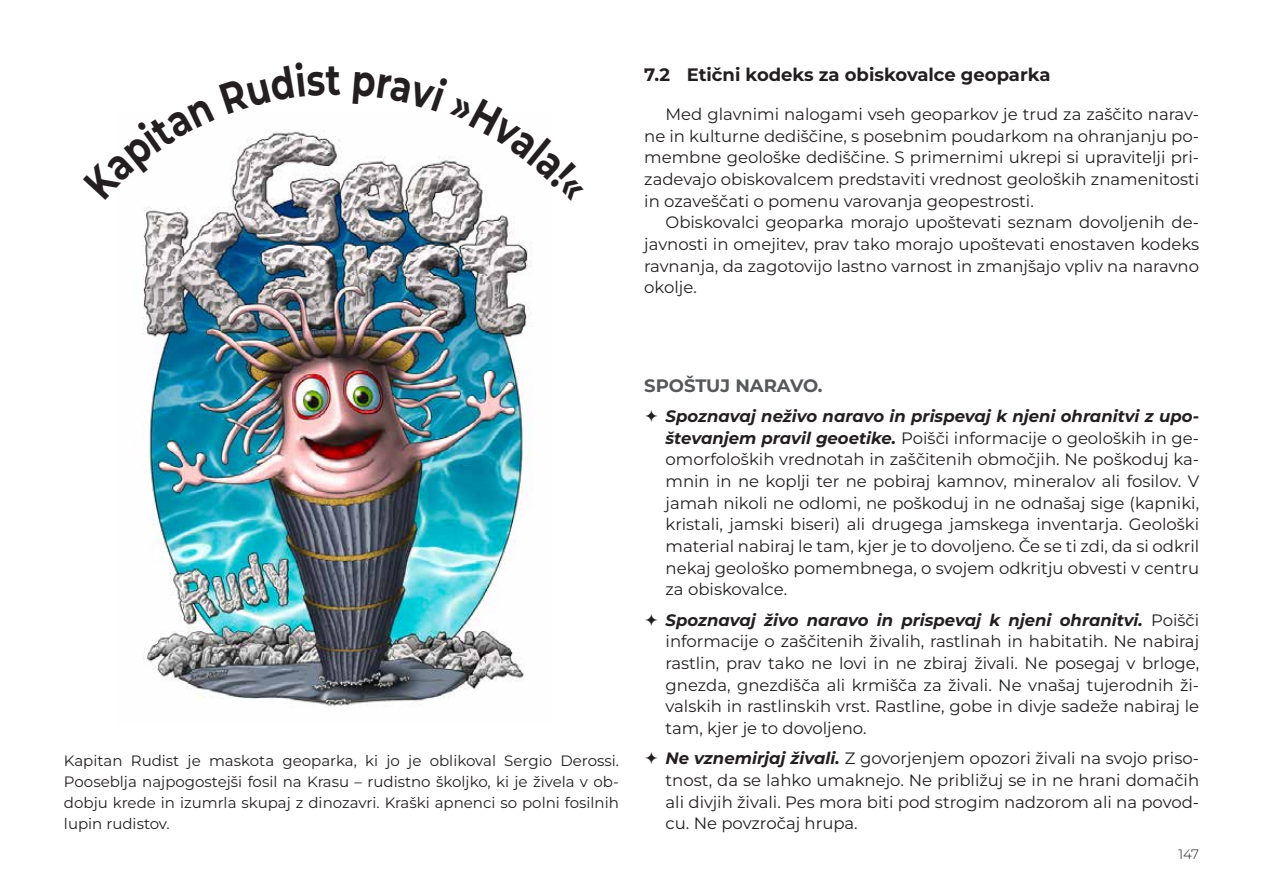
<style>
.page{position:relative;width:1263px;height:893px;background:#fff}
.page>*{position:absolute;margin:0;border:0;box-sizing:border-box;transform-origin:0 0}
.t1{font:700 43.35px "Montserrat";color:#231f20;scale:.8 1}
.t2{font:700 18px "Montserrat";color:#231f20}
.t3{font:700 18px "Montserrat";color:#57585a}
.t4{font:16.5px/21.6px "Montserrat";color:#231f20;text-align:justify}
.t5{font:15px/21px "Montserrat";color:#231f20;text-align:justify}
.t6{font:300 13.5px "Montserrat";color:#231f20}
.s1{font-weight:700;font-style:italic}
</style>
<div class="page">
<img style="left:143px;top:138px;width:389px;height:570px">
<svg style="left:143px;top:130px;width:182px;height:69px"></svg>
<svg style="left:353px;top:138px;width:179px;height:63px"></svg>
<h1 class="t1" style="left:326px;top:51px;width:20px">t</h1>
<p class="t2" style="left:644px;top:63px;width:408px">7.2 Etični kodeks za obiskovalce geoparka</p>
<p class="t4" style="left:644px;top:103px;width:556px;text-indent:21px">Med glavnimi nalogami vseh geoparkov je trud za zaščito narav&shy;ne in kulturne dediščine, s posebnim poudarkom na ohranjanju po&shy;membne geološke dediščine. S primernimi ukrepi si upravitelji pri&shy;zadevajo obiskovalcem predstaviti vrednost geoloških znamenitosti in ozaveščati o pomenu varovanja geopestrosti.</p>
<p class="t4" style="left:644px;top:211px;width:556px;text-indent:21px">Obiskovalci geoparka morajo upoštevati seznam dovoljenih de&shy;javnosti in omejitev, prav tako morajo upoštevati enostaven kodeks ravnanja, da zagotovijo lastno varnost in zmanjšajo vpliv na naravno okolje.</p>
<p class="t5" style="left:64px;top:750px;width:556px">Kapitan Rudist je maskota geoparka, ki jo je oblikoval Sergio Derossi.<br>Pooseblja najpogostejši fosil na Krasu – rudistno školjko, ki je živela v ob&shy;dobju krede in izumrla skupaj z dinozavri. Kraški apnenci so polni fosilnih lupin rudistov.</p>
<p class="t3" style="left:644px;top:374px;width:180px">SPOŠTUJ NARAVO.</p>
<p class="t4" style="left:665px;top:405px;width:535px"><span class="s1">Spoznavaj neživo naravo in prispevaj k njeni ohranitvi z upo&shy;števanjem pravil geoetike.</span> Poišči informacije o geoloških in ge&shy;omorfoloških vrednotah in zaščitenih območjih. Ne poškoduj ka&shy;mnin in ne koplji ter ne pobiraj kamnov, mineralov ali fosilov. V jamah nikoli ne odlomi, ne poškoduj in ne odnašaj sige (kapniki, kristali, jamski biseri) ali drugega jamskega inventarja. Geološki material nabiraj le tam, kjer je to dovoljeno. Če se ti zdi, da si odkril nekaj geološko pomembnega, o svojem odkritju obvesti v centru za obiskovalce.</p>
<p class="t4" style="left:665px;top:609px;width:535px"><span class="s1">Spoznavaj živo naravo in prispevaj k njeni ohranitvi.</span> Poišči informacije o zaščitenih živalih, rastlinah in habitatih. Ne nabiraj rastlin, prav tako ne lovi in ne zbiraj živali. Ne posegaj v brloge, gnezda, gnezdišča ali krmišča za živali. Ne vnašaj tujerodnih ži&shy;valskih in rastlinskih vrst. Rastline, gobe in divje sadeže nabiraj le tam, kjer je to dovoljeno.</p>
<p class="t4" style="left:665px;top:747px;width:535px"><span class="s1">Ne vznemirjaj živali.</span> Z govorjenjem opozori živali na svojo priso&shy;tnost, da se lahko umaknejo. Ne približuj se in ne hrani domačih ali divjih živali. Pes mora biti pod strogim nadzorom ali na povod&shy;cu. Ne povzročaj hrupa.</p>
<p class="t6" style="left:1178px;top:845px;width:22px">147</p>
</div>
